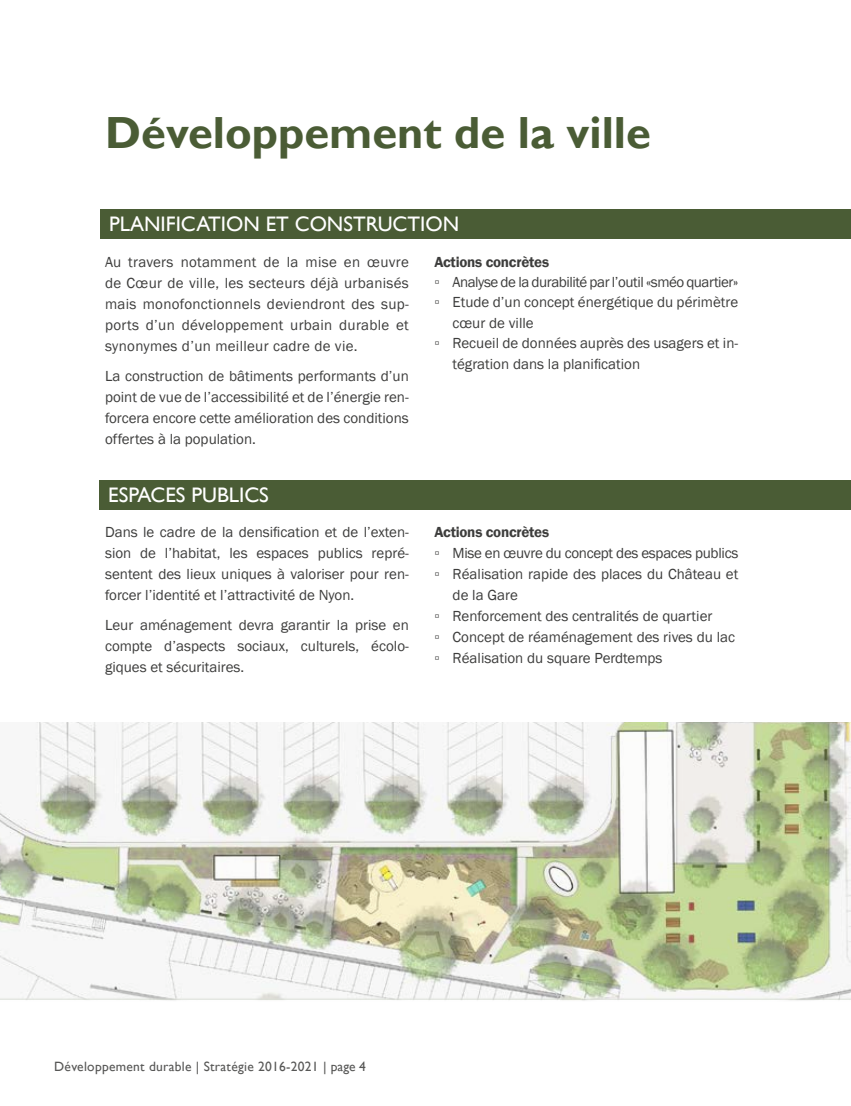
<style>
.page{position:relative;width:851px;height:1106px;background:#fff}
.page>*{position:absolute;margin:0;border:0;box-sizing:border-box;transform-origin:0 0}
.t1{font:700 45px "Gill Sans";color:#4a5c35}
.t2{font:21px "Gill Sans";color:#fff}
.t3{font:15px/21px "Franklin Gothic";color:#3d3d3c;text-align:justify}
.t4{font:15px "Franklin Gothic";letter-spacing:-.03em;color:#3d3d3c}
.t5{font:15px "Franklin Gothic";letter-spacing:-.02em;color:#3d3d3c}
.t6{font:600 15px "Franklin Gothic";letter-spacing:-.015em;color:#3d3d3c}
.t7{font:13.5px "Gill Sans";letter-spacing:.02em;color:#575756}
</style>
<div class="page">
<img style="left:0;top:722px;width:850px;height:279px">
<div style="left:101px;top:209px;width:749px;height:30px;background:#4a5c35"></div>
<div style="left:100px;top:479px;width:750px;height:30px;background:#4a5c35"></div>
<h1 class="t1" style="left:105px;top:106px;width:547px">Développement de la ville</h1>
<h2 class="t2" style="left:109px;top:212px;width:351px">PLANIFICATION ET CONSTRUCTION</h2>
<p class="t3" style="left:105px;top:252px;width:305px">Au travers notamment de la mise en œuvre de Cœur de ville, les secteurs déjà urbanisés mais monofonctionnels deviendront des sup&shy;ports d’un développement urbain durable et synonymes d’un meilleur cadre de vie.</p>
<p class="t3" style="left:105px;top:365px;width:305px">La construction de bâtiments performants d’un point de vue de l’accessibilité et de l’énergie ren&shy;forcera encore cette amélioration des conditions offertes à la population.</p>
<h2 class="t2" style="left:108px;top:482px;width:162px">ESPACES PUBLICS</h2>
<p class="t3" style="left:105px;top:522px;width:305px">Dans le cadre de la densification et de l’exten&shy;sion de l’habitat, les espaces publics repré&shy;sentent des lieux uniques à valoriser pour ren&shy;forcer l’identité et l’attractivité de Nyon.</p>
<p class="t3" style="left:105px;top:614px;width:305px">Leur aménagement devra garantir la prise en compte d’aspects sociaux, culturels, écolo&shy;giques et sécuritaires.</p>
<p class="t6" style="left:434px;top:253px;width:116px">Actions concrètes</p>
<p class="t4" style="left:434px;top:273px;width:305px">▫ Analyse de la durabilité par l’outil «sméo quartier»</p>
<p class="t3" style="left:434px;top:292px;width:305px">▫ Etude d’un concept énergétique du périmètre</p>
<p class="t3" style="left:452px;top:312px;width:83px">cœur de ville</p>
<p class="t3" style="left:434px;top:332px;width:305px">▫ Recueil de données auprès des usagers et in-</p>
<p class="t3" style="left:452px;top:353px;width:189px">tégration dans la planification</p>
<p class="t6" style="left:434px;top:522px;width:116px">Actions concrètes</p>
<p class="t5" style="left:434px;top:543px;width:305px">▫ Mise en œuvre du concept des espaces publics</p>
<p class="t3" style="left:434px;top:564px;width:305px">▫ Réalisation rapide des places du Château et</p>
<p class="t3" style="left:452px;top:585px;width:67px">de la Gare</p>
<p class="t3" style="left:434px;top:606px;width:279px">▫ Renforcement des centralités de quartier</p>
<p class="t3" style="left:434px;top:627px;width:302px">▫ Concept de réaménagement des rives du lac</p>
<p class="t3" style="left:434px;top:648px;width:229px">▫ Réalisation du square Perdtemps</p>
<p class="t7" style="left:54px;top:1058px;width:313px">Développement durable | Stratégie 2016-2021 | page 4</p>
</div>
